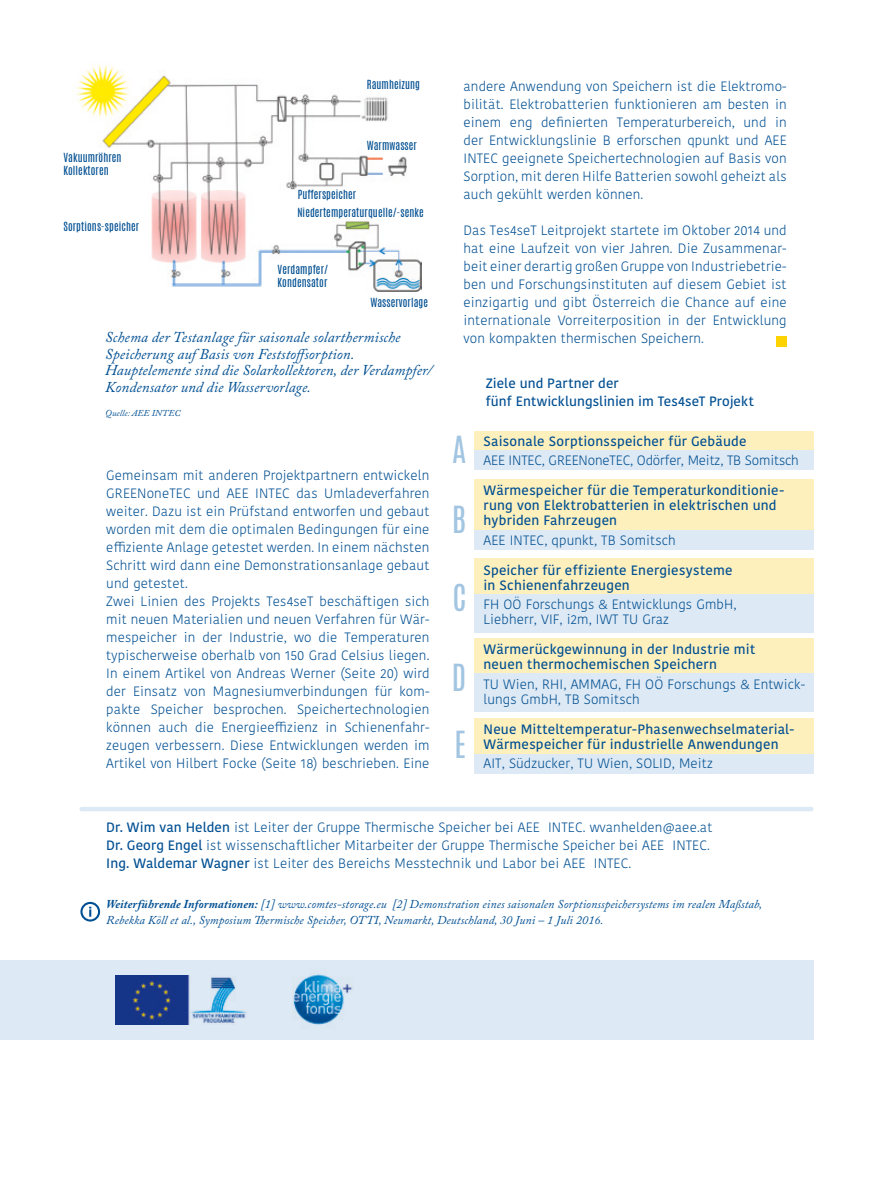
<style>
.page{position:relative;width:893px;height:1191px;background:#fff}
.page>*{position:absolute;margin:0;border:0;box-sizing:border-box;transform-origin:0 0}
.t1{font:31.2px "Antonio";color:#a2c5e2}
.t2{font:italic 15px/16.5px "Adobe Caslon Pro";letter-spacing:.005em;color:#004f92}
.t3{font:300 13.5px/18px "Kohinoor Devanagari";letter-spacing:.01em;color:#004f92;text-align:justify}
.t4{font:600 13.5px/15px "Kohinoor Devanagari";letter-spacing:.015em;color:#004f92}
.t5{font:300 13.5px "Kohinoor Devanagari";letter-spacing:-.01em;color:#004f92}
.t6{font:italic 12px/16.5px "Adobe Caslon Pro";letter-spacing:.01em;color:#004f92}
.t7{font:10.5px/12.6px "Antonio";letter-spacing:.01em;color:#004f92}
.t8{font:italic 9px "Adobe Caslon Pro";letter-spacing:.01em;color:#004f92}
.s1{font-weight:600}
.s2{font-weight:700}
</style>
<div class="page">
<hr style="left:82px;top:807px;width:729px;height:4px;background:#dde9f4">
<img style="left:76px;top:65px;width:345px;height:227px">
<div style="left:474px;top:431px;width:340px;height:19px;background:#fef0bd"></div>
<div style="left:474px;top:479px;width:340px;height:52px;background:#fef0bd"></div>
<div style="left:474px;top:559px;width:340px;height:35px;background:#fef0bd"></div>
<div style="left:474px;top:638px;width:340px;height:36px;background:#fef0bd"></div>
<div style="left:474px;top:719px;width:340px;height:35px;background:#fef0bd"></div>
<div style="left:474px;top:450px;width:340px;height:19px;background:#dde9f4"></div>
<div style="left:474px;top:531px;width:340px;height:19px;background:#dde9f4"></div>
<div style="left:474px;top:594px;width:340px;height:38px;background:#dde9f4"></div>
<div style="left:474px;top:674px;width:340px;height:38px;background:#dde9f4"></div>
<div style="left:474px;top:754px;width:340px;height:19px;background:#dde9f4"></div>
<svg style="left:80px;top:902px;width:20px;height:19px"></svg>
<div style="left:0;top:960px;width:814px;height:79px;background:#dde9f4"></div>
<img style="left:293px;top:974px;width:60px;height:51px">
<img style="left:115px;top:975px;width:132px;height:49px">
<div style="left:776px;top:336px;width:10px;height:10px;background:#fed304"></div>
<p class="t7" style="left:367px;top:78px;width:55px">Raumheizung</p>
<p class="t7" style="left:64px;top:152px;width:60px">Vakuumröhren<br>Kollektoren</p>
<p class="t7" style="left:64px;top:220px;width:77px">Sorptions-speicher</p>
<p class="t7" style="left:367px;top:139px;width:52px">Warmwasser</p>
<p class="t7" style="left:298px;top:189px;width:60px">Pufferspeicher</p>
<p class="t7" style="left:297px;top:206px;width:128px">Niedertemperaturquelle/-senke</p>
<p class="t7" style="left:278px;top:263px;width:52px">Verdampfer/<br>Kondensator</p>
<p class="t7" style="left:370px;top:296px;width:59px">Wasservorlage</p>
<p class="t2" style="left:105px;top:329px;width:297px">Schema der Testanlage für saisonale solarthermische</p>
<p class="t2" style="left:105px;top:345px;width:251px">Speicherung auf Basis von Feststoffsorption.</p>
<p class="t2" style="left:105px;top:362px;width:329px">Hauptelemente sind die Solarkollektoren, der Verdampfer/<br>Kondensator und die Wasservorlage.</p>
<p class="t8" style="left:105px;top:407px;width:77px">Quelle: AEE INTEC</p>
<p class="t3" style="left:106px;top:466px;width:325px">Gemeinsam mit anderen Projektpartnern entwickeln GREENoneTEC und AEE INTEC das Umladeverfahren weiter. Dazu ist ein Prüfstand entworfen und gebaut worden mit dem die optimalen Bedingungen für eine effiziente Anlage getestet werden. In einem nächsten Schritt wird dann eine Demonstrationsanlage gebaut und getestet.</p>
<p class="t3" style="left:106px;top:592px;width:325px">Zwei Linien des Projekts Tes4seT beschäftigen sich mit neuen Materialien und neuen Verfahren für Wär&shy;mespeicher in der Industrie, wo die Temperaturen typischerweise oberhalb von 150 Grad Celsius liegen.<br>In einem Artikel von Andreas Werner (Seite 20) wird der Einsatz von Magnesiumverbindungen für kom&shy;pakte Speicher besprochen. Speichertechnologien können auch die Energieeffizienz in Schienenfahr&shy;zeugen verbessern. Diese Entwicklungen werden im Artikel von Hilbert Focke (Seite 18) beschrieben. Eine</p>
<p class="t3" style="left:463px;top:77px;width:325px">andere Anwendung von Speichern ist die Elektromo&shy;bilität. Elektrobatterien funktionieren am besten in einem eng definierten Temperaturbereich, und in der Entwicklungslinie B erforschen qpunkt und AEE INTEC geeignete Speichertechnologien auf Basis von Sorption, mit deren Hilfe Batterien sowohl geheizt als auch gekühlt werden können.</p>
<p class="t3" style="left:463px;top:221px;width:325px">Das Tes4seT Leitprojekt startete im Oktober 2014 und hat eine Laufzeit von vier Jahren. Die Zusammenar&shy;beit einer derartig großen Gruppe von Industriebetrie&shy;ben und Forschungsinstituten auf diesem Gebiet ist einzigartig und gibt Österreich die Chance auf eine internationale Vorreiterposition in der Entwicklung von kompakten thermischen Speichern.</p>
<p class="t1" style="left:452px;top:426px;width:16px">A</p>
<p class="t1" style="left:452px;top:497px;width:16px">B</p>
<p class="t1" style="left:452px;top:574px;width:15px">C</p>
<p class="t1" style="left:452px;top:655px;width:16px">D</p>
<p class="t1" style="left:455px;top:722px;width:13px">E</p>
<p class="t4" style="left:486px;top:376px;width:134px">Ziele und Partner der</p>
<p class="t4" style="left:486px;top:394px;width:270px">fünf Entwicklungslinien im Tes4seT Projekt</p>
<p class="t4" style="left:483px;top:433px;width:265px">Saisonale Sorptionsspeicher für Gebäude</p>
<p class="t5" style="left:483px;top:452px;width:317px">AEE INTEC, GREENoneTEC, Odörfer, Meitz, TB Somitsch</p>
<p class="t4" style="left:483px;top:483px;width:302px">Wärmespeicher für die Temperaturkonditionie&shy;rung von Elektrobatterien in elektrischen und hybriden Fahrzeugen</p>
<p class="t3" style="left:483px;top:531px;width:194px">AEE INTEC, qpunkt, TB Somitsch</p>
<p class="t4" style="left:483px;top:562px;width:251px">Speicher für effiziente Energiesysteme</p>
<p class="t4" style="left:483px;top:577px;width:148px">in Schienenfahrzeugen</p>
<p class="t3" style="left:483px;top:595px;width:254px">FH OÖ Forschungs &amp; Entwicklungs GmbH,</p>
<p class="t3" style="left:483px;top:610px;width:187px">Liebherr, VIF, i2m, IWT TU Graz</p>
<p class="t4" style="left:483px;top:642px;width:273px">Wärmerückgewinnung in der Industrie mit</p>
<p class="t4" style="left:483px;top:657px;width:235px">neuen thermochemischen Speichern</p>
<p class="t3" style="left:483px;top:676px;width:323px;line-height:15px">TU Wien, RHI, AMMAG, FH OÖ Forschungs &amp; Entwick&shy;lungs GmbH, TB Somitsch</p>
<p class="t4" style="left:483px;top:721px;width:312px">Neue Mitteltemperatur-Phasenwechselmaterial-<br>Wärmespeicher für industrielle Anwendungen</p>
<p class="t3" style="left:483px;top:754px;width:231px">AIT, Südzucker, TU Wien, SOLID, Meitz</p>
<p class="t3" style="left:106px;top:818px;width:608px"><span class="s1">Dr. Wim van Helden</span> ist Leiter der Gruppe Thermische Speicher bei AEE INTEC. wvanhelden@aee.at</p>
<p class="t3" style="left:106px;top:836px;width:605px"><span class="s1">Dr. Georg Engel</span> ist wissenschaftlicher Mitarbeiter der Gruppe Thermische Speicher bei AEE INTEC.</p>
<p class="t3" style="left:106px;top:854px;width:526px"><span class="s1">Ing. Waldemar Wagner</span> ist Leiter des Bereichs Messtechnik und Labor bei AEE INTEC.</p>
<p class="t6" style="left:106px;top:895px;width:657px"><span class="s2">Weiterführende Informationen:</span> [1] www.comtes-storage.eu [2] Demonstration eines saisonalen Sorptionsspeichersystems im realen Maßstab,<br>Rebekka Köll et al., Symposium Thermische Speicher, OTTI, Neumarkt, Deutschland, 30 Juni – 1 Juli 2016.</p>
</div>
